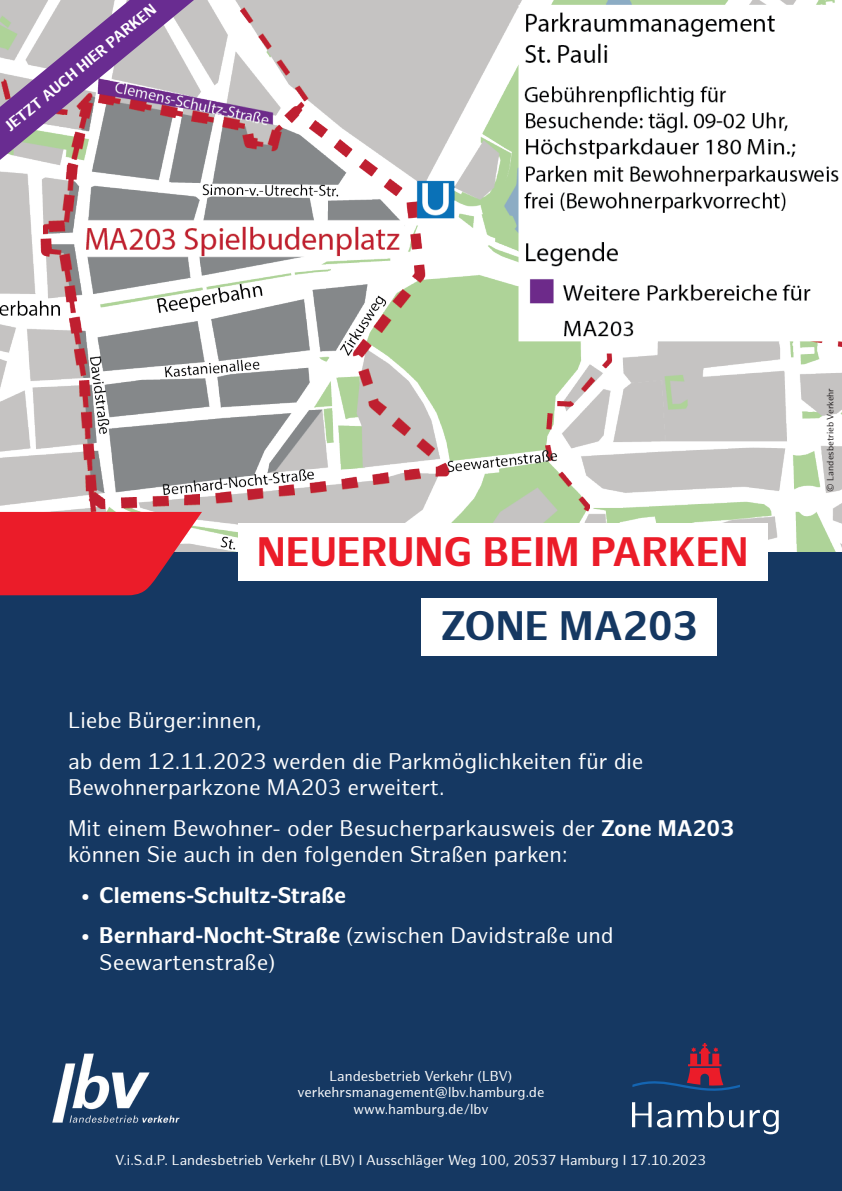
<style>
.page{position:relative;width:842px;height:1191px;background:#fff}
.page>*{position:absolute;margin:0;border:0;box-sizing:border-box;transform-origin:0 0}
.t1{font:700 40px "Hamburg Sans";color:#eb1c29}
.t2{font:700 40px "Hamburg Sans";color:#153862}
.t3{font:22px/40.6px "Hamburg Sans";color:#fff}
.t4{font:700 22px "Hamburg Sans";color:#fff}
.t5{font:700 15px "Hamburg Sans";color:#fff}
.t6{font:14px/16.8px "Hamburg Sans";color:#fff;text-align:center}
.t7{font:9px "Hamburg Sans";color:#231f20}
.s1{font-weight:700}
</style>
<div class="page">
<img style="left:0;top:0;width:842px;height:552px">
<div style="left:0;top:552px;width:842px;height:639px;background:#153862"></div>
<div style="left:239px;top:523px;width:529px;height:58px;background:#fff"></div>
<div style="left:421px;top:598px;width:296px;height:57px;background:#fff"></div>
<svg style="left:0;top:512px;width:202px;height:83px"></svg>
<img style="left:53px;top:1053px;width:127px;height:70px">
<svg style="left:632px;top:1043px;width:108px;height:48px"></svg>
<svg style="left:632px;top:1102px;width:19px;height:25px"></svg>
<svg style="left:657px;top:1109px;width:14px;height:18px"></svg>
<svg style="left:677px;top:1109px;width:25px;height:18px"></svg>
<svg style="left:708px;top:1102px;width:36px;height:25px"></svg>
<svg style="left:750px;top:1109px;width:29px;height:25px"></svg>
<svg style="left:0;top:0;width:194px;height:160px"></svg>
<p class="t5" style="left:2px;top:122px;width:192px;rotate:-40deg">JETZT AUCH HIER PARKEN</p>
<h1 class="t1" style="left:257px;top:528px;width:493px">NEUERUNG BEIM PARKEN</h1>
<h1 class="t2" style="left:441px;top:602px;width:259px">ZONE MA203</h1>
<p class="t3" style="left:68px;top:701px;width:577px">Liebe Bürger:innen,<br>ab dem 12.11.2023 werden die Parkmöglichkeiten für die</p>
<p class="t3" style="left:68px;top:768px;width:668px">Bewohnerparkzone MA203 erweitert.<br>Mit einem Bewohner- oder Besucherparkausweis der <span class="s1">Zone MA203</span></p>
<p class="t3" style="left:68px;top:835px;width:501px">können Sie auch in den folgenden Straßen parken:</p>
<p class="t4" style="left:81px;top:882px;width:267px">• Clemens-Schultz-Straße</p>
<p class="t3" style="left:99px;top:923px;width:516px;line-height:26.4px;text-indent:-18px"><span class="s1">• Bernhard-Nocht-Straße</span> (zwischen Davidstraße und<br>Seewartenstraße)</p>
<p class="t6" style="left:298px;top:1067px;width:248px">Landesbetrieb Verkehr (LBV) verkehrsmanagement@lbv.hamburg.de www.hamburg.de/lbv</p>
<p class="t6" style="left:115px;top:1151px;width:592px">V.i.S.d.P. Landesbetrieb Verkehr (LBV) I Ausschläger Weg 100, 20537 Hamburg I 17.10.2023</p>
<p class="t7" style="left:825px;top:491px;width:105px;rotate:-90deg">© Landesbetrieb Verkehr</p>
</div>
